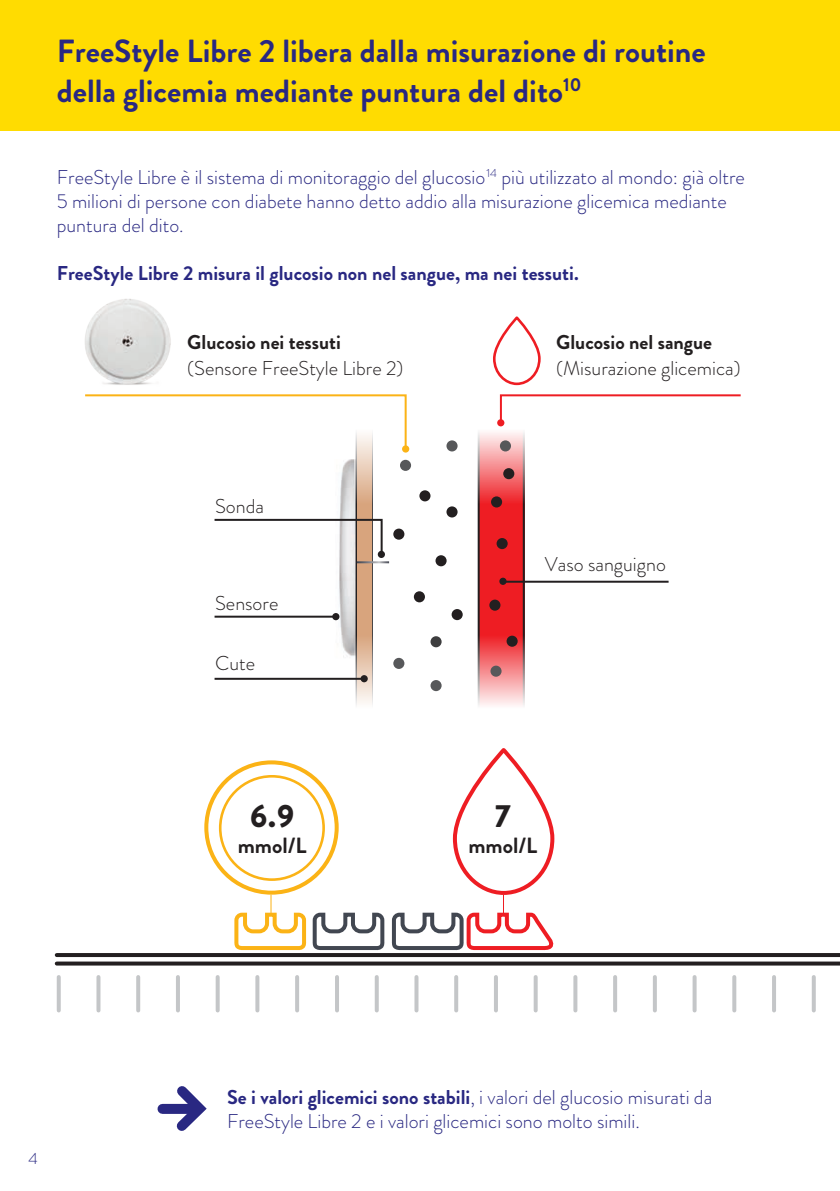
<style>
.page{position:relative;width:840px;height:1191px;background:#fff}
.page>*{position:absolute;margin:0;border:0;box-sizing:border-box;transform-origin:0 0}
.t1{font:700 32px/40px "Brandon Grotesque";color:#292882}
.t2{font:900 32px "Brandon Grotesque";color:#231f20}
.t3{font:700 22px "Brandon Grotesque";color:#231f20}
.t4{font:300 20px/24px "Brandon Grotesque";color:#292882}
.t5{font:300 20px "Brandon Grotesque";color:#231f20}
.t6{font:700 20px "Brandon Grotesque";color:#292882}
.t7{font:700 20px "Brandon Grotesque";color:#231f20}
.t8{font:300 16px "Brandon Grotesque";color:#292882}
.s1{font-weight:700}
</style>
<div class="page">
<div style="left:0;top:0;width:839px;height:130px;background:#ffdc01"></div>
<div style="left:478px;top:418px;width:46px;height:311px;background:#ee1d23"></div>
<img style="left:322px;top:460px;width:33px;height:197px">
<svg style="left:493px;top:318px;width:48px;height:68px"></svg>
<hr style="left:355px;top:418px;width:2px;height:309px;background:#231f20">
<hr style="left:370px;top:418px;width:2px;height:309px;background:#231f20">
<hr style="left:477px;top:418px;width:2px;height:309px;background:#231f20">
<hr style="left:522px;top:418px;width:2px;height:309px;background:#231f20">
<div style="left:357px;top:418px;width:14px;height:311px;background:#d8a47d"></div>
<div style="left:499px;top:577px;width:7px;height:8px;background:#231f20;border-radius:50%"></div>
<hr style="left:504px;top:581px;width:164px;height:2px;background:#231f20">
<div style="left:377px;top:551px;width:8px;height:7px;background:#231f20;border-radius:50%"></div>
<svg style="left:214px;top:518px;width:169px;height:36px"></svg>
<div style="left:332px;top:613px;width:7px;height:7px;background:#231f20;border-radius:50%"></div>
<hr style="left:214px;top:615px;width:121px;height:2px;background:#231f20">
<img style="left:85px;top:299px;width:86px;height:86px">
<svg style="left:354px;top:418px;width:171px;height:89px"></svg>
<svg style="left:354px;top:631px;width:171px;height:42px"></svg>
<svg style="left:498px;top:394px;width:243px;height:29px"></svg>
<div style="left:497px;top:419px;width:7px;height:7px;background:#ee1d23;border-radius:50%"></div>
<div style="left:402px;top:445px;width:7px;height:7px;background:#fbb316;border-radius:50%"></div>
<svg style="left:85px;top:394px;width:322px;height:55px"></svg>
<div style="left:451px;top:609px;width:11px;height:11px;background:#231f20;border-radius:50%"></div>
<div style="left:430px;top:636px;width:11px;height:11px;background:#3e3e3f;border-radius:50%"></div>
<div style="left:393px;top:658px;width:11px;height:11px;background:#57585a;border-radius:50%"></div>
<div style="left:393px;top:528px;width:11px;height:11px;background:#231f20;border-radius:50%"></div>
<div style="left:435px;top:555px;width:11px;height:11px;background:#231f20;border-radius:50%"></div>
<div style="left:413px;top:591px;width:11px;height:11px;background:#231f20;border-radius:50%"></div>
<div style="left:400px;top:460px;width:11px;height:11px;background:#57585a;border-radius:50%"></div>
<div style="left:446px;top:440px;width:11px;height:11px;background:#57585a;border-radius:50%"></div>
<div style="left:419px;top:490px;width:11px;height:11px;background:#231f20;border-radius:50%"></div>
<div style="left:446px;top:506px;width:11px;height:11px;background:#231f20;border-radius:50%"></div>
<div style="left:496px;top:538px;width:11px;height:11px;background:#231f20;border-radius:50%"></div>
<div style="left:489px;top:599px;width:11px;height:11px;background:#231f20;border-radius:50%"></div>
<div style="left:506px;top:635px;width:11px;height:12px;background:#231f20;border-radius:50%"></div>
<div style="left:490px;top:665px;width:11px;height:11px;background:#57585a;border-radius:50%"></div>
<div style="left:499px;top:440px;width:11px;height:11px;background:#57585a;border-radius:50%"></div>
<div style="left:503px;top:468px;width:11px;height:11px;background:#231f20;border-radius:50%"></div>
<div style="left:490px;top:496px;width:12px;height:11px;background:#231f20;border-radius:50%"></div>
<hr style="left:357px;top:561px;width:32px;height:2px;background:#fff">
<svg style="left:214px;top:673px;width:311px;height:8px"></svg>
<svg style="left:54px;top:681px;width:785px;height:285px"></svg>
<svg style="left:811px;top:977px;width:4px;height:33px"></svg>
<svg style="left:772px;top:977px;width:3px;height:33px"></svg>
<svg style="left:732px;top:977px;width:4px;height:33px"></svg>
<svg style="left:692px;top:977px;width:4px;height:33px"></svg>
<svg style="left:653px;top:977px;width:3px;height:33px"></svg>
<svg style="left:613px;top:977px;width:3px;height:33px"></svg>
<svg style="left:573px;top:977px;width:4px;height:33px"></svg>
<svg style="left:533px;top:977px;width:4px;height:33px"></svg>
<hr style="left:295px;top:977px;width:4px;height:33px;background:#c4c6c8">
<svg style="left:494px;top:977px;width:3px;height:33px"></svg>
<svg style="left:255px;top:977px;width:4px;height:33px"></svg>
<hr style="left:454px;top:977px;width:4px;height:33px;background:#c4c6c8">
<svg style="left:215px;top:977px;width:4px;height:33px"></svg>
<svg style="left:414px;top:977px;width:4px;height:33px"></svg>
<hr style="left:176px;top:977px;width:4px;height:33px;background:#c4c6c8">
<svg style="left:374px;top:977px;width:4px;height:33px"></svg>
<hr style="left:136px;top:977px;width:4px;height:33px;background:#c4c6c8">
<hr style="left:335px;top:977px;width:4px;height:33px;background:#c4c6c8">
<svg style="left:96px;top:977px;width:4px;height:33px"></svg>
<svg style="left:57px;top:977px;width:4px;height:33px"></svg>
<div style="left:162px;top:1103px;width:35px;height:10px;background:#292882"></div>
<svg style="left:167px;top:1086px;width:40px;height:45px"></svg>
<svg style="left:232px;top:750px;width:324px;height:204px"></svg>
<h1 class="t1" style="left:57px;top:32px;width:650px">FreeStyle Libre 2 libera dalla misurazione di routine della glicemia mediante puntura del dito<sup>10</sup></h1>
<p class="t4" style="left:57px;top:165px;width:689px">FreeStyle Libre è il sistema di monitoraggio del glucosio<sup>14</sup> più utilizzato al mondo: già oltre<br>5 milioni di persone con diabete hanno detto addio alla misurazione glicemica mediante puntura del dito.</p>
<p class="t6" style="left:57px;top:259px;width:523px">FreeStyle Libre 2 misura il glucosio non nel sangue, ma nei tessuti.</p>
<p class="t7" style="left:187px;top:328px;width:155px">Glucosio nei tessuti</p>
<p class="t5" style="left:187px;top:354px;width:217px">(Sensore FreeStyle Libre 2)</p>
<p class="t5" style="left:215px;top:492px;width:50px">Sonda</p>
<p class="t5" style="left:215px;top:589px;width:65px">Sensore</p>
<p class="t5" style="left:215px;top:649px;width:41px">Cute</p>
<h1 class="t2" style="left:250px;top:793px;width:46px">6.9</h1>
<p class="t3" style="left:237px;top:829px;width:70px">mmol/L</p>
<p class="t7" style="left:556px;top:328px;width:157px">Glucosio nel sangue</p>
<p class="t5" style="left:556px;top:354px;width:186px">(Misurazione glicemica)</p>
<p class="t5" style="left:544px;top:550px;width:122px">Vaso sanguigno</p>
<h1 class="t2" style="left:494px;top:793px;width:17px">7</h1>
<p class="t3" style="left:468px;top:829px;width:70px">mmol/L</p>
<p class="t8" style="left:28px;top:1147px;width:11px">4</p>
<p class="t4" style="left:227px;top:1085px;width:486px"><span class="s1">Se i valori glicemici sono stabili</span>, i valori del glucosio misurati da<br>FreeStyle Libre 2 e i valori glicemici sono molto simili.</p>
</div>
